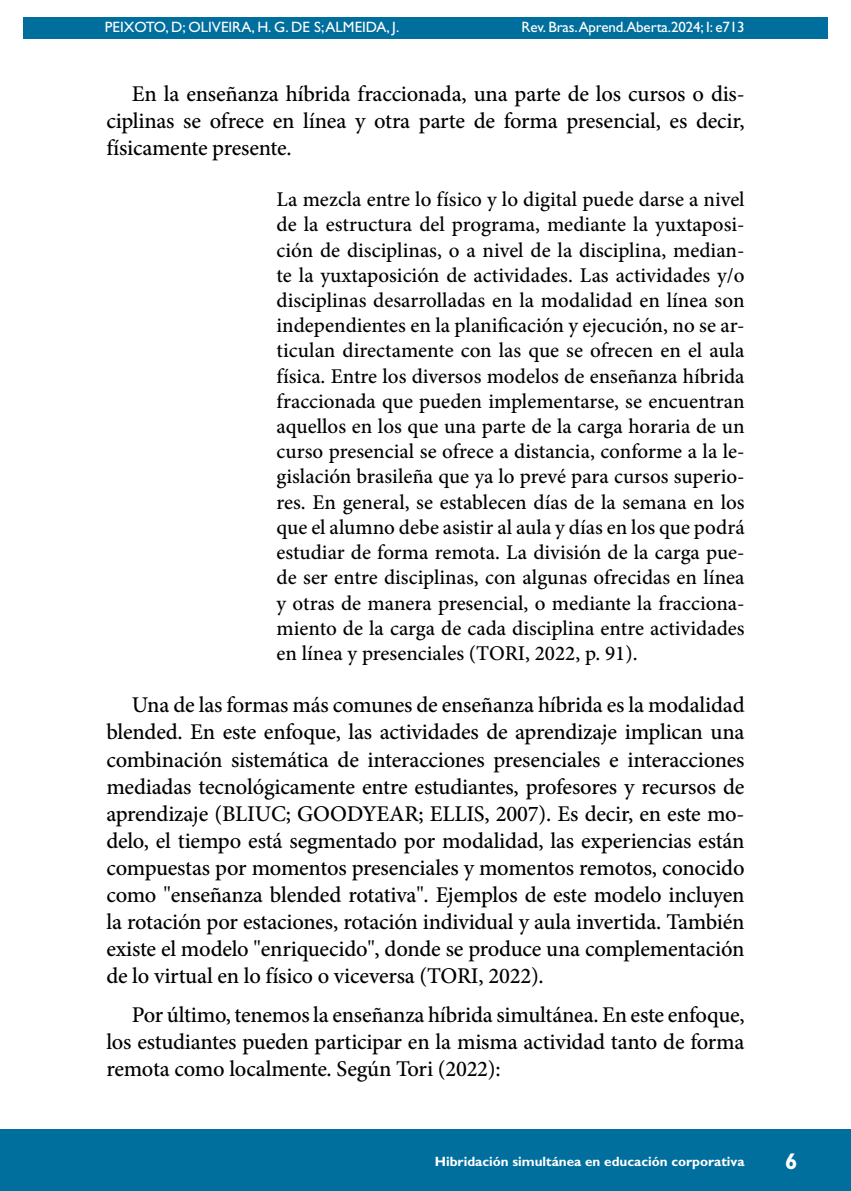
<style>
.page{position:relative;width:851px;height:1191px;background:#fff}
.page>*{position:absolute;margin:0;border:0;box-sizing:border-box;transform-origin:0 0}
.t1{font:500 22.5px/27px "Minion Pro";letter-spacing:-.01em;color:#000;text-align:justify}
.t2{font:700 22.5px "Gill Sans Std";color:#fff}
.t3{font:500 21px/25.2px "Minion Pro";color:#000;text-align:justify}
.t4{font:15px "Gill Sans Std";letter-spacing:-.01em;color:#fff}
.t5{font:700 13.5px "Gill Sans Std";color:#fff}
</style>
<div class="page">
<hr style="left:104px;top:0;width:1px;height:467px;background:#006f9e">
<div style="left:23px;top:17px;width:804px;height:21px;background:#006f9e"></div>
<div style="left:0;top:1129px;width:850px;height:62px;background:#006f9e"></div>
<p class="t4" style="left:105px;top:18px;width:296px">PEIXOTO, D; OLIVEIRA, H. G. DE S; ALMEIDA, J.</p>
<p class="t4" style="left:521px;top:18px;width:224px">Rev. Bras.Aprend.Aberta.2024; I: e713</p>
<p class="t1" style="left:106px;top:81px;width:639px;text-indent:26px">En la enseñanza híbrida fraccionada, una parte de los cursos o dis&shy;ciplinas se ofrece en línea y otra parte de forma presencial, es decir, físicamente presente.</p>
<p class="t3" style="left:276px;top:187px;width:469px">La mezcla entre lo físico y lo digital puede darse a nivel de la estructura del programa, mediante la yuxtaposi&shy;ción de disciplinas, o a nivel de la disciplina, median&shy;te la yuxtaposición de actividades. Las actividades y/o disciplinas desarrolladas en la modalidad en línea son independientes en la planificación y ejecución, no se ar&shy;ticulan directamente con las que se ofrecen en el aula física. Entre los diversos modelos de enseñanza híbrida fraccionada que pueden implementarse, se encuentran aquellos en los que una parte de la carga horaria de un curso presencial se ofrece a distancia, conforme a la le&shy;gislación brasileña que ya lo prevé para cursos superio&shy;res. En general, se establecen días de la semana en los que el alumno debe asistir al aula y días en los que podrá estudiar de forma remota. La división de la carga pue&shy;de ser entre disciplinas, con algunas ofrecidas en línea y otras de manera presencial, o mediante la fracciona&shy;miento de la carga de cada disciplina entre actividades en línea y presenciales (TORI, 2022, p. 91).</p>
<p class="t1" style="left:106px;top:692px;width:639px;text-indent:26px">Una de las formas más comunes de enseñanza híbrida es la modalidad blended. En este enfoque, las actividades de aprendizaje implican una combinación sistemática de interacciones presenciales e interacciones mediadas tecnológicamente entre estudiantes, profesores y recursos de aprendizaje (BLIUC; GOODYEAR; ELLIS, 2007). Es decir, en este mo&shy;delo, el tiempo está segmentado por modalidad, las experiencias están compuestas por momentos presenciales y momentos remotos, conocido como "enseñanza blended rotativa". Ejemplos de este modelo incluyen la rotación por estaciones, rotación individual y aula invertida. También existe el modelo "enriquecido", donde se produce una complementación de lo virtual en lo físico o viceversa (TORI, 2022).</p>
<p class="t1" style="left:106px;top:1001px;width:639px;text-indent:26px">Por último, tenemos la enseñanza híbrida simultánea. En este enfoque, los estudiantes pueden participar en la misma actividad tanto de forma remota como localmente. Según Tori (2022):</p>
<p class="t5" style="left:435px;top:1153px;width:311px">Hibridación simultánea en educación corporativa</p>
<p class="t2" style="left:785px;top:1148px;width:14px">6</p>
</div>
